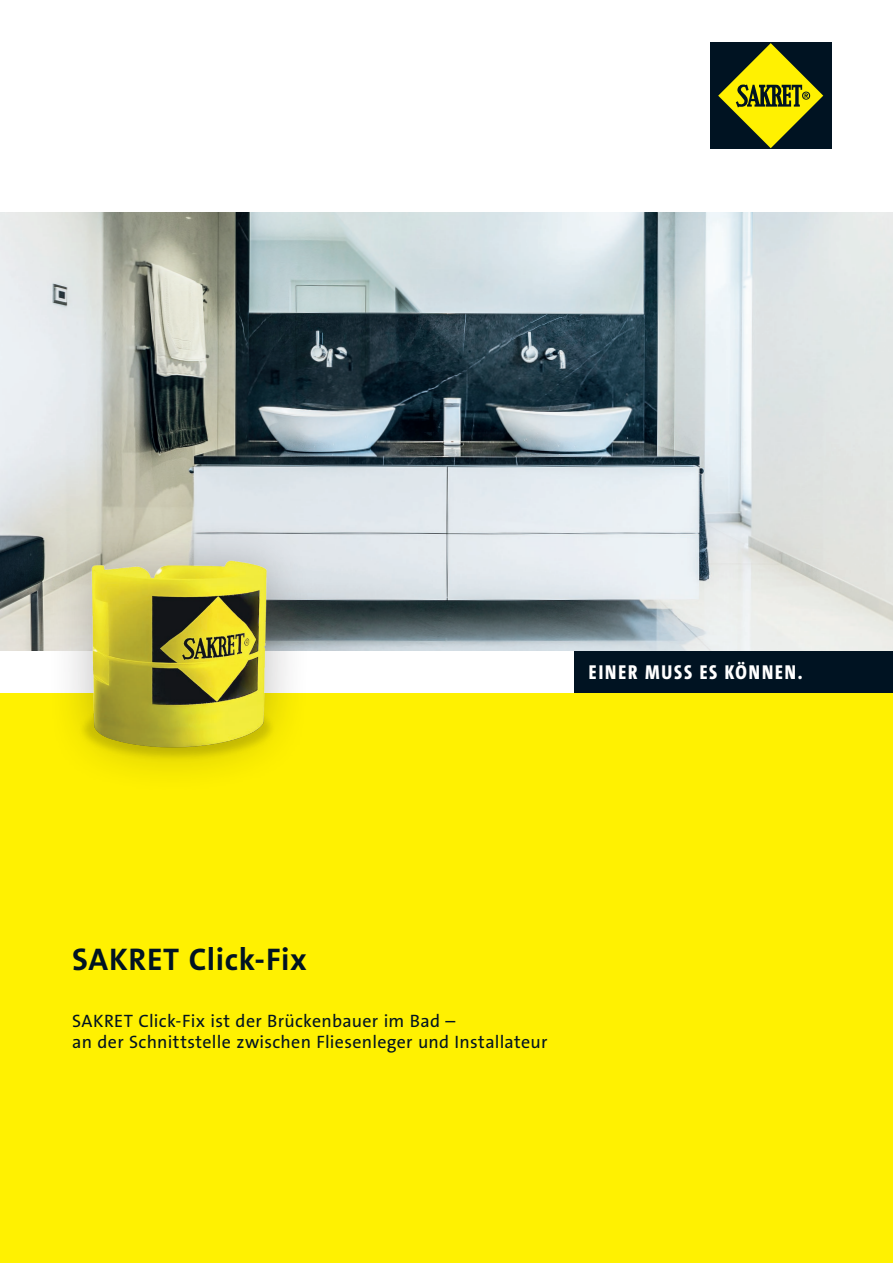
<style>
.page{position:relative;width:893px;height:1263px;background:#fff}
.page>*{position:absolute;margin:0;border:0;box-sizing:border-box;transform-origin:0 0}
.t1{font:700 31.5px "The Sans B7";letter-spacing:.02em;color:#001322}
.t2{font:800 20.25px "The Sans Cd LF8";letter-spacing:.1em;color:#fff}
.t3{font:18px/21.6px "The Sans B5 Plain";letter-spacing:.015em;color:#001322}
</style>
<div class="page">
<div style="left:0;top:693px;width:893px;height:570px;background:#fff101"></div>
<div style="left:574px;top:651px;width:319px;height:42px;background:#001322"></div>
<div style="left:710px;top:43px;width:121px;height:106px;background:#001322"></div>
<svg style="left:718px;top:43px;width:105px;height:105px"></svg>
<img style="left:0;top:213px;width:893px;height:438px">
<div style="left:44px;top:516px;width:269px;height:281px;background:#231f20;opacity:.3"></div>
<img style="left:61px;top:528px;width:235px;height:258px">
<p class="t2" style="left:589px;top:662px;width:215px">EINER MUSS ES KÖNNEN.</p>
<h1 class="t1" style="left:72px;top:942px;width:236px">SAKRET Click-Fix</h1>
<p class="t3" style="left:72px;top:1010px;width:477px">SAKRET Click-Fix ist der Brückenbauer im Bad –<br>an der Schnittstelle zwischen Fliesenleger und Installateur</p>
</div>
